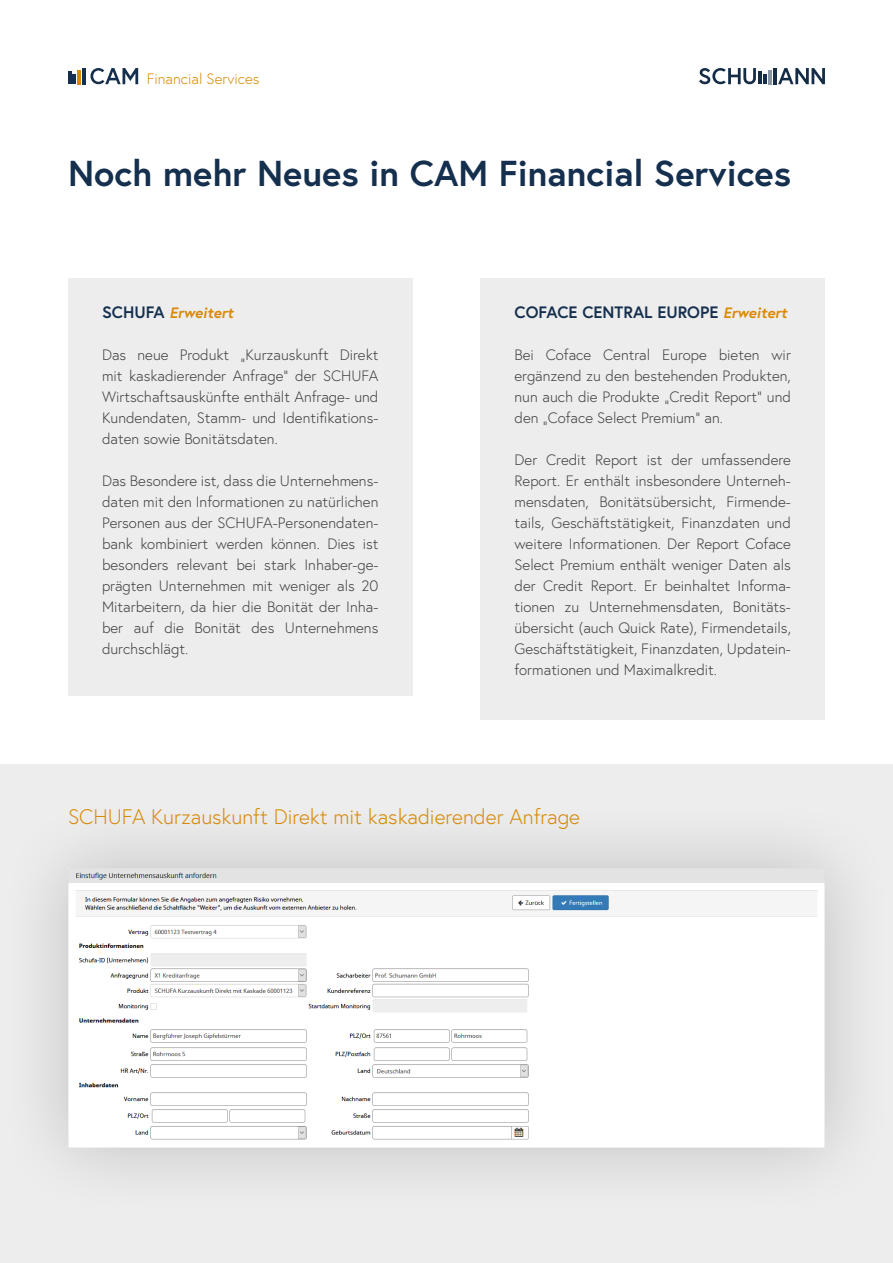
<style>
.page{position:relative;width:893px;height:1263px;background:#fff}
.page>*{position:absolute;margin:0;border:0;box-sizing:border-box;transform-origin:0 0}
.t1{font:700 36px "Europa";color:#152f4e}
.t2{font:300 21px "Europa";color:#da8903}
.t3{font:700 16.5px "Europa";color:#152f4e}
.t4{font:300 15px/21px "Europa";color:#3c3c3b;text-align:justify}
.t5{font:300 15px "Europa";color:#da8903}
.t6{font:italic 700 15px "Europa";color:#da8903}
.s1{font-style:normal;font-size:16.5px;color:#152f4e}
.s2{font-style:italic;font-size:15px;color:#da8903}
</style>
<div class="page">
<svg style="left:778px;top:68px;width:47px;height:16px"></svg>
<hr style="left:773px;top:68px;width:3px;height:16px;background:#142c46">
<svg style="left:699px;top:68px;width:67px;height:16px"></svg>
<hr style="left:768px;top:70px;width:3px;height:14px;background:#142c46">
<svg style="left:90px;top:68px;width:48px;height:16px"></svg>
<hr style="left:83px;top:68px;width:3px;height:16px;background:#152f4e">
<svg style="left:68px;top:72px;width:8px;height:12px"></svg>
<hr style="left:78px;top:70px;width:3px;height:14px;background:#da8903">
<div style="left:68px;top:279px;width:344px;height:417px;background:#ededed"></div>
<div style="left:480px;top:279px;width:345px;height:441px;background:#ededed"></div>
<div style="left:0;top:765px;width:893px;height:498px;background:#ededed"></div>
<div style="left:0;top:797px;width:893px;height:422px;background:#000;opacity:.2"></div>
<img style="left:68px;top:869px;width:757px;height:278px">
<p class="t5" style="left:147px;top:70px;width:114px">Financial Services</p>
<h1 class="t1" style="left:68px;top:149px;width:725px">Noch mehr Neues in CAM Financial Services</h1>
<p class="t6" style="left:102px;top:302px;width:133px"><span class="s1">SCHUFA</span> Erweitert</p>
<p class="t4" style="left:102px;top:344px;width:278px">Das neue Produkt „Kurzauskunft Direkt mit kaskadierender Anfrage“ der SCHUFA Wirtschaftsauskünfte enthält Anfrage- und Kundendaten, Stamm- und Identifikations&shy;daten sowie Bonitätsdaten.</p>
<p class="t4" style="left:102px;top:470px;width:278px">Das Besondere ist, dass die Unternehmens&shy;daten mit den Informationen zu natürlichen Personen aus der SCHUFA-Personendaten&shy;bank kombiniert werden können. Dies ist besonders relevant bei stark Inhaber-ge&shy;prägten Unternehmen mit weniger als 20<br>Mitarbeitern, da hier die Bonität der Inha&shy;ber auf die Bonität des Unternehmens durchschlägt.</p>
<p class="t3" style="left:514px;top:301px;width:274px">COFACE CENTRAL EUROPE <span class="s2">Erweitert</span></p>
<p class="t4" style="left:514px;top:344px;width:278px">Bei Coface Central Europe bieten wir ergänzend zu den bestehenden Produkten, nun auch die Produkte „Credit Report“ und den „Coface Select Premium“ an.</p>
<p class="t4" style="left:514px;top:449px;width:278px">Der Credit Report ist der umfassendere Report. Er enthält insbesondere Unterneh&shy;mensdaten, Bonitätsübersicht, Firmende&shy;tails, Geschäftstätigkeit, Finanzdaten und weitere Informationen. Der Report Coface Select Premium enthält weniger Daten als der Credit Report. Er beinhaltet Informa&shy;tionen zu Unternehmensdaten, Bonitäts&shy;übersicht (auch Quick Rate), Firmendetails, Geschäftstätigkeit, Finanzdaten, Updatein&shy;formationen und Maximalkredit.</p>
<h2 class="t2" style="left:68px;top:804px;width:514px">SCHUFA Kurzauskunft Direkt mit kaskadierender Anfrage</h2>
</div>
